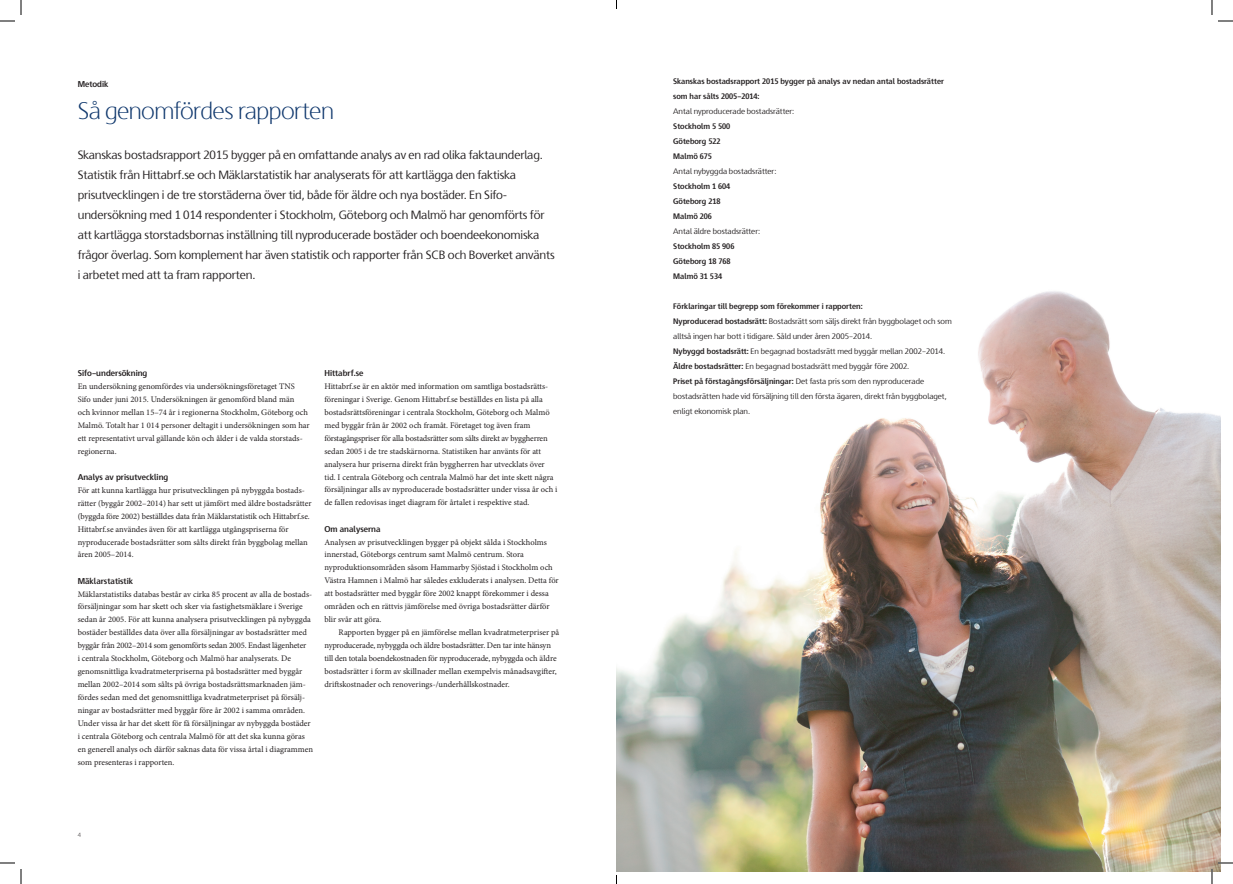
<style>
.page{position:relative;width:1233px;height:884px;background:#fff}
.page>*{position:absolute;margin:0;border:0;box-sizing:border-box;transform-origin:0 0}
.t1{font:300 24px "Skanska Sans Pro";letter-spacing:-.02em;color:#11396e}
.t2{font:12px/20px "Skanska Sans Pro";letter-spacing:-.01em;color:#231f20}
.t3{font:8.5px/13px "Minion Pro";letter-spacing:-.005em;color:#231f20}
.t4{font:700 8.5px "Skanska Sans Pro";color:#231f20}
.t5{font:8px/15px "Skanska Sans Pro";color:#231f20}
.t6{font:700 8px/15px "Skanska Sans Pro";color:#231f20}
.t7{font:300 6px "Skanska Sans Pro";color:#231f20}
.s1{font-weight:700}
</style>
<div class="page">
<img style="left:616px;top:12px;width:604px;height:859px">
<svg style="left:1218px;top:20px;width:15px;height:2px"></svg>
<svg style="left:1218px;top:862px;width:15px;height:2px"></svg>
<svg style="left:0;top:0;width:22px;height:22px"></svg>
<svg style="left:0;top:862px;width:22px;height:22px"></svg>
<svg style="left:1211px;top:0;width:1px;height:15px"></svg>
<svg style="left:1211px;top:869px;width:1px;height:15px"></svg>
<p class="t4" style="left:78px;top:79px;width:32px">Metodik</p>
<h1 class="t1" style="left:78px;top:97px;width:258px">Så genomfördes rapporten</h1>
<p class="t2" style="left:78px;top:144px;width:478px">Skanskas bostadsrapport 2015 bygger på en omfattande analys av en rad olika faktaunderlag.<br>Statistik från Hittabrf.se och Mäklarstatistik har analyserats för att kartlägga den faktiska prisutvecklingen i de tre storstäderna över tid, både för äldre och nya bostäder. En Sifo&shy;undersökning med 1 014 respondenter i Stockholm, Göteborg och Malmö har genomförts för att kartlägga storstadsbornas inställning till nyproducerade bostäder och boendeekonomiska frågor överlag. Som komplement har även statistik och rapporter från SCB och Boverket använts i arbetet med att ta fram rapporten.</p>
<p class="t4" style="left:78px;top:368px;width:71px">Sifo–undersökning</p>
<p class="t3" style="left:78px;top:379px;width:233px">En undersökning genomfördes via undersökningsföretaget TNS Sifo under juni 2015. Undersökningen är genomförd bland män<br>och kvinnor mellan 15–74 år i regionerna Stockholm, Göteborg och Malmö. Totalt har 1 014 personer deltagit i undersökningen som har ett representativt urval gällande kön och ålder i de valda storstads&shy;regionerna.</p>
<p class="t4" style="left:78px;top:472px;width:92px">Analys av prisutveckling</p>
<p class="t3" style="left:78px;top:483px;width:235px">För att kunna kartlägga hur prisutvecklingen på nybyggda bostads&shy;rätter (byggår 2002–2014) har sett ut jämfört med äldre bostadsrätter (byggda före 2002) beställdes data från Mäklarstatistik och Hittabrf.se.<br>Hittabrf.se användes även för att kartlägga utgångspriserna för nyproducerade bostadsrätter som sålts direkt från byggbolag mellan åren 2005–2014.</p>
<p class="t4" style="left:78px;top:576px;width:57px">Mäklarstatistik</p>
<p class="t3" style="left:78px;top:587px;width:237px">Mäklarstatistiks databas består av cirka 85 procent av alla de bostads&shy;försäljningar som har skett och sker via fastighetsmäklare i Sverige sedan år 2005. För att kunna analysera prisutvecklingen på nybyggda bostäder beställdes data över alla försäljningar av bostadsrätter med byggår från 2002–2014 som genomförts sedan 2005. Endast lägenheter<br>i centrala Stockholm, Göteborg och Malmö har analyserats. De genomsnittliga kvadratmeterpriserna på bostadsrätter med byggår mellan 2002–2014 som sålts på övriga bostadsrättsmarknaden jäm&shy;fördes sedan med det genomsnittliga kvadratmeterpriset på försälj&shy;ningar av bostadsrätter med byggår före år 2002 i samma områden.<br>Under vissa år har det skett för få försäljningar av nybyggda bostäder i centrala Göteborg och centrala Malmö för att det ska kunna göras en generell analys och därför saknas data för vissa årtal i diagrammen som presenteras i rapporten.</p>
<p class="t4" style="left:324px;top:368px;width:41px">Hittabrf.se</p>
<p class="t3" style="left:324px;top:379px;width:235px">Hittabrf.se är en aktör med information om samtliga bostadsrätts&shy;föreningar i Sverige. Genom Hittabrf.se beställdes en lista på alla bostadsrättsföreningar i centrala Stockholm, Göteborg och Malmö med byggår från år 2002 och framåt. Företaget tog även fram förstagångspriser för alla bostadsrätter som sålts direkt av byggherren sedan 2005 i de tre stadskärnorna. Statistiken har använts för att analysera hur priserna direkt från byggherren har utvecklats över tid. I centrala Göteborg och centrala Malmö har det inte skett några försäljningar alls av nyproducerade bostadsrätter under vissa år och i de fallen redovisas inget diagram för årtalet i respektive stad.</p>
<p class="t4" style="left:324px;top:524px;width:58px">Om analyserna</p>
<p class="t3" style="left:324px;top:535px;width:236px">Analysen av prisutvecklingen bygger på objekt sålda i Stockholms innerstad, Göteborgs centrum samt Malmö centrum. Stora nyproduktionsområden såsom Hammarby Sjöstad i Stockholm och Västra Hamnen i Malmö har således exkluderats i analysen. Detta för att bostadsrätter med byggår före 2002 knappt förekommer i dessa områden och en rättvis jämförelse med övriga bostadsrätter därför blir svår att göra.</p>
<p class="t3" style="left:324px;top:626px;width:236px;text-indent:14px">Rapporten bygger på en jämförelse mellan kvadratmeterpriser på nyproducerade, nybyggda och äldre bostadsrätter. Den tar inte hänsyn till den totala boendekostnaden för nyproducerade, nybyggda och äldre bostadsrätter i form av skillnader mellan exempelvis månadsavgifter, driftskostnader och renoverings-/underhållskostnader.</p>
<p class="t7" style="left:78px;top:831px;width:5px">4</p>
<p class="t6" style="left:673px;top:73px;width:272px">Skanskas bostadsrapport 2015 bygger på analys av nedan antal bostadsrätter som har sålts 2005–2014:</p>
<p class="t5" style="left:673px;top:103px;width:123px">Antal nyproducerade bostadsrätter:</p>
<p class="t6" style="left:673px;top:118px;width:59px">Stockholm 5 500<br>Göteborg 522<br>Malmö 675</p>
<p class="t5" style="left:673px;top:163px;width:105px">Antal nybyggda bostadsrätter:</p>
<p class="t6" style="left:673px;top:178px;width:59px">Stockholm 1 604<br>Göteborg 218<br>Malmö 206</p>
<p class="t5" style="left:673px;top:223px;width:88px">Antal äldre bostadsrätter:</p>
<p class="t6" style="left:673px;top:238px;width:63px">Stockholm 85 906<br>Göteborg 18 768<br>Malmö 31 534</p>
<p class="t5" style="left:673px;top:298px;width:280px"><span class="s1">Förklaringar till begrepp som förekommer i rapporten:<br>Nyproducerad bostadsrätt:</span> Bostadsrätt som säljs direkt från byggbolaget och som alltså ingen har bott i tidigare. Såld under åren 2005–2014.<br><span class="s1">Nybyggd bostadsrätt:</span> En begagnad bostadsrätt med byggår mellan 2002–2014.<br><span class="s1">Äldre bostadsrätter:</span> En begagnad bostadsrätt med byggår före 2002.<br><span class="s1">Priset på förstagångsförsäljningar:</span> Det fasta pris som den nyproducerade bostadsrätten hade vid försäljning till den första ägaren, direkt från byggbolaget, enligt ekonomisk plan.</p>
</div>
